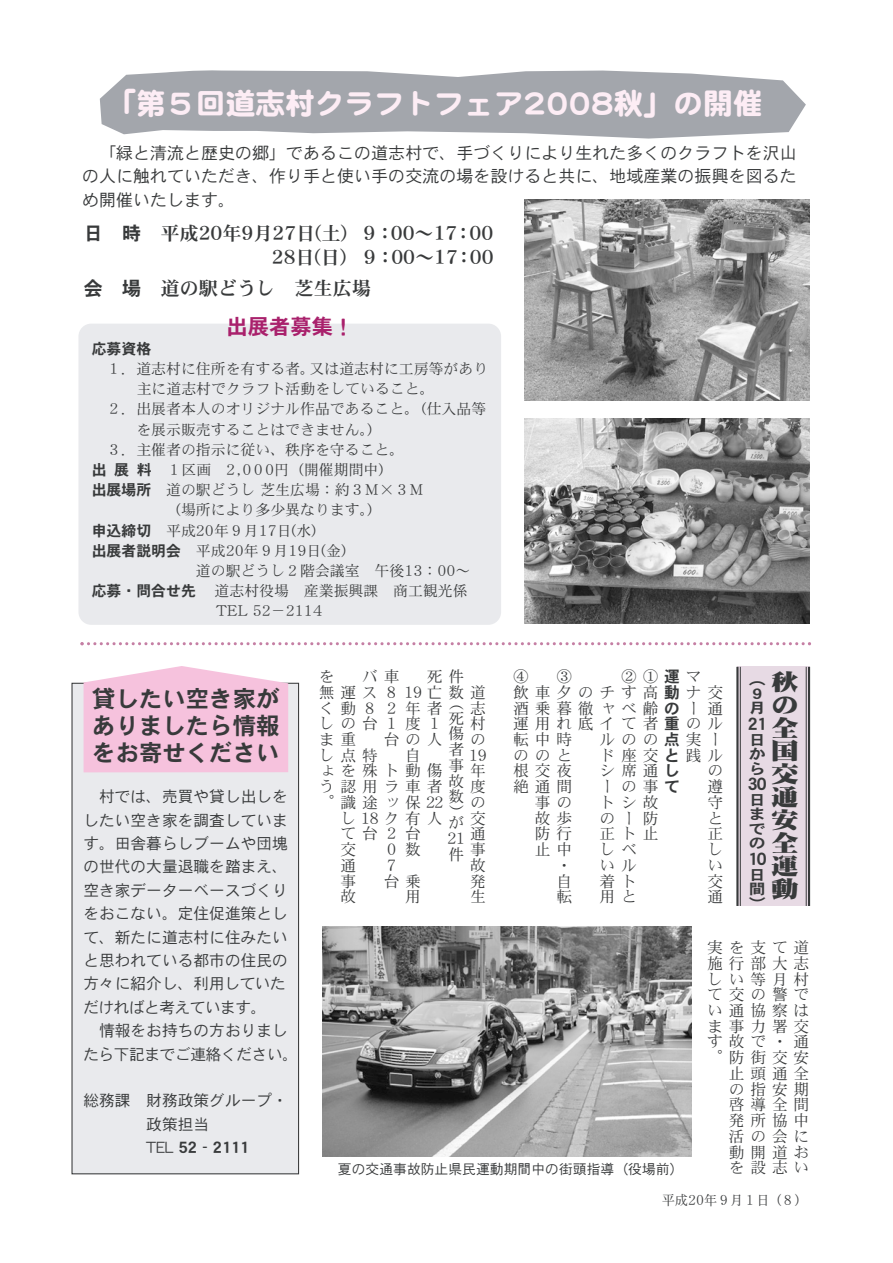
<style>
.page{position:relative;width:893px;height:1263px;background:#fff}
.page>*{position:absolute;margin:0;border:0;box-sizing:border-box;transform-origin:0 0}
.t1{font:600 29.7px "DFP Maru Gothic CID";color:#fdedf5}
.t2{font:23.4px/27px "DFPHS Gothic CID W7";color:#383a3b;text-align:justify}
.t3{font:22.95px/23px "DFP Mincho CID SU";color:#383a3b;text-align:justify;scale:1.2 1}
.t4{font:21.3px "DFPHS Gothic CID W7";color:#a9216c}
.t5{font:19.2px/24px "DFPHS Mincho CID W7";color:#383a3b;text-align:right}
.t6{font:16.95px/23.4px "DFPHS Gothic CID W3";color:#383a3b;text-align:justify}
.t7{font:16.95px "DFPHS Gothic CID W7";color:#383a3b}
.t8{font:15.75px/15.8px "DFPHS Mincho CID W3";letter-spacing:.37em;color:#383a3b;text-align:right}
.t9{font:15.75px/23.4px "DFPHS Gothic CID W3";color:#383a3b}
.t10{font:15.75px/23.4px "DFPHS Gothic CID W3";letter-spacing:-.025em;color:#383a3b;text-align:center}
.t11{font:15.75px "DFPHS Gothic CID W7";color:#383a3b}
.t12{font:14.85px/20.2px "DFPHS Mincho CID W3";color:#383a3b}
.t13{font:14.85px "DFPHS Gothic CID W7";color:#383a3b}
.t14{font:14.4px/14.4px "DFPHS Gothic CID W7";color:#383a3b;text-align:justify;scale:1.18 1}
.t15{font:13.8px "DFPHS Gothic CID W3";color:#383a3b}
.t16{font:13.8px "DFPHS Mincho CID W3";color:#383a3b;scale:.95 1}
.s1{font-family:"DFPHS Gothic CID W7"}
.s2{font-family:"DFPHS Gothic CID W3"}
</style>
<div class="page">
<div style="left:78px;top:324px;width:423px;height:301px;background:#e9eaed;border-radius:13px"></div>
<div style="left:737px;top:667px;width:72px;height:239px;background:#e7dae4"></div>
<div style="left:73px;top:684px;width:225px;height:489px;background:#e9eaed"></div>
<div style="left:71px;top:683px;width:228px;height:491px;border:1px solid #383a3b"></div>
<svg style="left:100px;top:70px;width:705px;height:69px;fill:#a3a6ac"></svg>
<img style="left:524px;top:200px;width:285px;height:201px">
<img style="left:524px;top:419px;width:285px;height:205px">
<img style="left:322px;top:927px;width:369px;height:230px">
<svg style="left:80px;top:642px;width:731px;height:3px"></svg>
<svg style="left:84px;top:666px;width:204px;height:106px"></svg>
<hr style="left:740px;top:667px;width:1px;height:239px;background:#383a3b">
<hr style="left:736px;top:667px;width:2px;height:239px;background:#383a3b">
<hr style="left:808px;top:667px;width:2px;height:239px;background:#383a3b">
<hr style="left:805px;top:667px;width:1px;height:239px;background:#383a3b">
<h1 class="t1" style="left:106px;top:91px;width:657px">「第５回道志村クラフトフェア2008秋」の開催</h1>
<p class="t6" style="left:82px;top:143px;width:716px;text-indent:17px">「緑と清流と歴史の郷」であるこの道志村で、手づくりにより生れた多くのクラフトを沢山の人に触れていただき、作り手と使い手の交流の場を設けると共に、地域産業の振興を図るため開催いたします。</p>
<p class="t5" style="left:84px;top:223px;width:411px"><span class="s1">日　時</span> 平成20年9月27日(土）９：00～17：00<br>28日(日）９：00～17：00</p>
<p class="t5" style="left:84px;top:279px;width:289px"><span class="s1">会　場</span> 道の駅どうし　芝生広場</p>
<h3 class="t4" style="left:226px;top:318px;width:129px">出展者募集！</h3>
<p class="t13" style="left:92px;top:343px;width:61px">応募資格</p>
<p class="t12" style="left:107px;top:360px;width:383px">１．道志村に住所を有する者。又は道志村に工房等があり</p>
<p class="t12" style="left:137px;top:381px;width:299px">主に道志村でクラフト活動をしていること。</p>
<p class="t12" style="left:107px;top:401px;width:381px">２．出展者本人のオリジナル作品であること。（仕入品等</p>
<p class="t12" style="left:136px;top:421px;width:247px">を展示販売することはできません。）</p>
<p class="t12" style="left:106px;top:441px;width:299px">３．主催者の指示に従い、秩序を守ること。</p>
<p class="t12" style="left:92px;top:461px;width:303px"><span class="s1">出展料</span> １区画　2,000円（開催期間中）</p>
<p class="t12" style="left:92px;top:482px;width:334px"><span class="s1">出展場所</span> 道の駅どうし芝生広場：約３Ｍ×３Ｍ</p>
<p class="t12" style="left:166px;top:502px;width:217px">（場所により多少異なります。）</p>
<p class="t12" style="left:92px;top:522px;width:236px"><span class="s1">申込締切</span> 平成20年９月17日(水）</p>
<p class="t12" style="left:92px;top:542px;width:266px"><span class="s1">出展者説明会</span> 平成20年９月19日(金）</p>
<p class="t12" style="left:196px;top:562px;width:276px">道の駅どうし２階会議室　午後13：00～</p>
<p class="t13" style="left:92px;top:585px;width:106px">応募・問合せ先</p>
<p class="t12" style="left:214px;top:583px;width:254px">道志村役場　産業振興課　商工観光係<br>TEL 52－2114</p>
<h2 class="t2" style="left:92px;top:688px;width:189px">貸したい空き家がありましたら情報をお寄せください</h2>
<p class="t9" style="left:83px;top:787px;width:206px;text-indent:16px">村では、売買や貸し出しをしたい空き家を調査しています。田舎暮らしブームや団塊の世代の大量退職を踏まえ、空き家データーベースづくりをおこない。定住促進策として、新たに道志村に住みたいと思われている都市の住民の方々に紹介し、利用していただければと考えています。</p>
<p class="t10" style="left:83px;top:1021px;width:216px">情報をお持ちの方おりまし<br>たら下記までご連絡ください。</p>
<p class="t9" style="left:146px;top:1091px;width:143px;text-indent:-63px">総務課　財務政策グループ・政策担当</p>
<p class="t11" style="left:146px;top:1141px;width:105px"><span class="s2">TEL</span> 52‐2111</p>
<p class="t8" style="left:513px;top:670px;width:17px">④</p>
<p class="t8" style="left:556px;top:670px;width:17px">③</p>
<p class="t8" style="left:621px;top:670px;width:82px">②①<span class="s1">運</span>マ</p>
<p class="t8" style="left:362px;top:670px;width:39px">バ車</p>
<p class="t8" style="left:427px;top:670px;width:39px">死件</p>
<p class="t8" style="left:462px;top:705px;width:6px;rotate:90deg">(</p>
<p class="t8" style="left:448px;top:712px;width:17px;text-align:justify">死傷者事故数</p>
<p class="t8" style="left:462px;top:805px;width:6px;rotate:90deg">)</p>
<p class="t8" style="left:447px;top:817px;width:20px;text-align:justify">が21件</p>
<p class="t8" style="left:319px;top:670px;width:17px">を</p>
<h3 class="t3" style="left:771px;top:673px;width:25px">秋の全国交通安全運動</h3>
<p class="t14" style="left:748px;top:674px;width:16px">（９月</p>
<p class="t7" style="left:747px;top:717px;width:20px">21</p>
<p class="t14" style="left:748px;top:734px;width:16px">日から</p>
<p class="t7" style="left:747px;top:777px;width:20px">30</p>
<p class="t14" style="left:748px;top:794px;width:16px">日までの</p>
<p class="t7" style="left:747px;top:852px;width:20px">10</p>
<p class="t14" style="left:748px;top:869px;width:16px">日間）</p>
<p class="t8" style="left:707px;top:941px;width:104px">実を支て道施行部大志しい等月村て交の警でい通協察はま事力署交す故で・通。防街交安止頭通全<br>の指安期<br>啓導全間<br>発所協中<br>活の会に<br>動開道お<br>を設志い</p>
<p class="t8" style="left:513px;top:686px;width:211px">飲車夕のチす高<span class="s1">動</span>ナ交酒乗暮徹ャべ齢<span class="s1">の</span>ー通運用れ底イて者<span class="s1">重</span>のルルのの<span class="s1">点</span>実ー<br>ド座交<span class="s1">と</span>践ル<br>の<br>遵<br>守<br>と<br>正<br>し<br>い<br>交<br>通</p>
<p class="t8" style="left:469px;top:686px;width:20px;text-align:justify;text-indent:-150px">無運ス８19亡数道志村の19年度の交通事故発生</p>
<p class="t8" style="left:319px;top:702px;width:125px">く動８２年者しの台１度１台の人</p>
<p class="t8" style="left:319px;top:765px;width:126px">ょを殊ト動傷う認用ラ車者。識途ッ保 22し18ク有人</p>
<p class="t8" style="left:319px;top:733px;width:39px">ま重</p>
<p class="t8" style="left:513px;top:733px;width:60px">転中時ののと根交夜絶通間事の<br>故歩<br>防行<br>止中<br>・<br>自<br>転</p>
<p class="t8" style="left:405px;top:749px;width:17px">自</p>
<p class="t8" style="left:319px;top:749px;width:60px">し点特</p>
<p class="t8" style="left:599px;top:765px;width:82px;text-align:left">シ席通<span class="s1">し</span>ーの事<span class="s1">て</span>トシ故<br>のー防<br>正ト止<br>しベ<br>いル<br>着ト<br>用と</p>
<p class="t8" style="left:340px;top:828px;width:82px">て台２台<br>０数</p>
<p class="t8" style="left:384px;top:875px;width:39px">台乗用</p>
<p class="t8" style="left:340px;top:843px;width:17px;text-align:justify">交通事故</p>
<p class="t8" style="left:384px;top:859px;width:17px">７</p>
<p class="t15" style="left:338px;top:1163px;width:347px">夏の交通事故防止県民運動期間中の街頭指導（役場前）</p>
<p class="t16" style="left:661px;top:1195px;width:155px">平成20年９月１日（８）</p>
</div>
